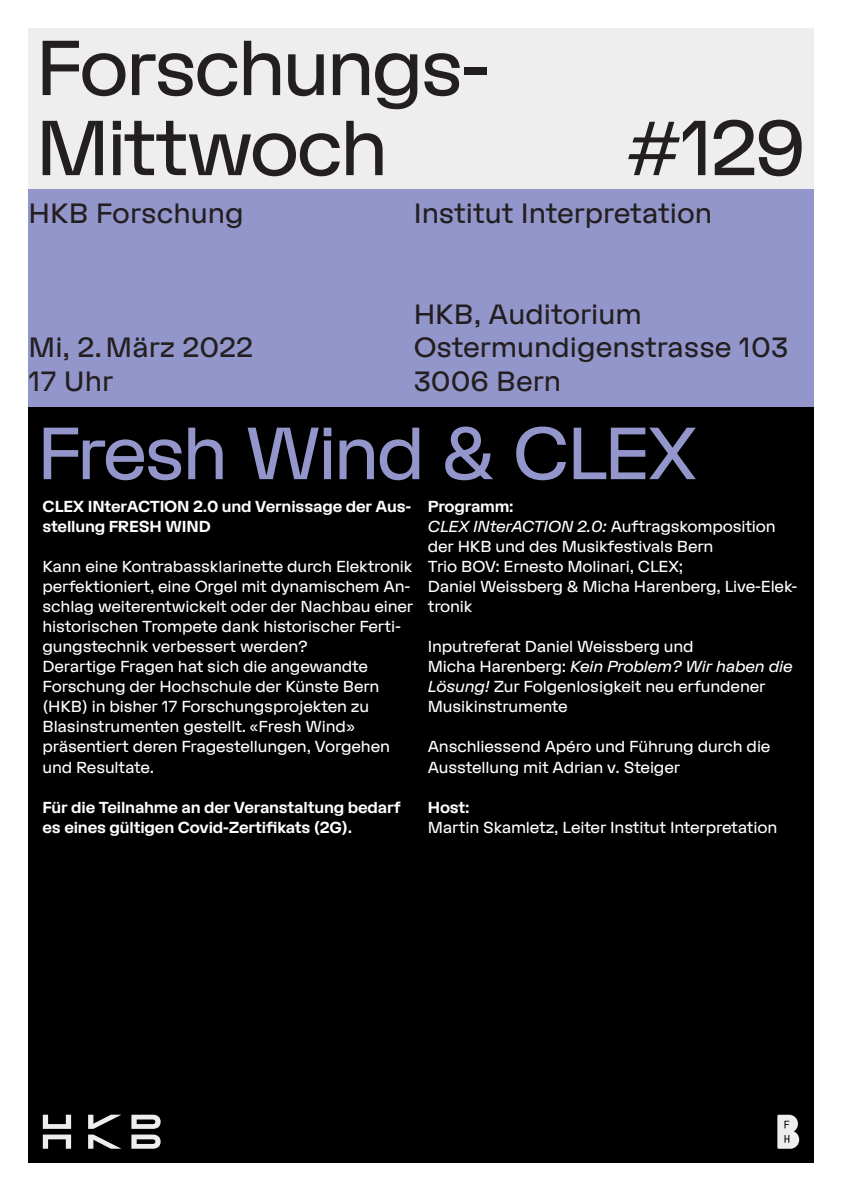
<style>
.page{position:relative;width:842px;height:1191px;background:#fff}
.page>*{position:absolute;margin:0;border:0;box-sizing:border-box;transform-origin:0 0}
.t1{font:78px/80px "HKB Grotesk";letter-spacing:-.04em;color:#231f20}
.t2{font:74px "HKB Grotesk";letter-spacing:-.04em;color:#9396ca}
.t3{font:28px "HKB Grotesk";color:#231f20}
.t4{font:16px/20px "HKB Grotesk";letter-spacing:-.01em;color:#fff}
.t5{font:700 16px/20px "HKB Grotesk";letter-spacing:-.01em;color:#fff}
.s1{font-weight:700}
.s2{font-style:italic}
</style>
<div class="page">
<div style="left:28px;top:189px;width:786px;height:218px;background:#9396ca"></div>
<div style="left:28px;top:28px;width:786px;height:161px;background:#eeeeef"></div>
<div style="left:28px;top:407px;width:786px;height:755px;background:#000001"></div>
<svg style="left:43px;top:1114px;width:28px;height:14px"></svg>
<svg style="left:131px;top:1114px;width:30px;height:14px"></svg>
<svg style="left:43px;top:1134px;width:28px;height:14px"></svg>
<svg style="left:88px;top:1134px;width:32px;height:14px"></svg>
<svg style="left:131px;top:1134px;width:30px;height:14px"></svg>
<svg style="left:88px;top:1114px;width:33px;height:14px"></svg>
<svg style="left:777px;top:1114px;width:22px;height:34px"></svg>
<h1 class="t1" style="left:35px;top:26px;width:456px">Forschungs-<br>Mittwoch</h1>
<h1 class="t1" style="left:627px;top:106px;width:180px">#129</h1>
<h3 class="t3" style="left:29px;top:196px;width:216px">HKB Forschung</h3>
<h3 class="t3" style="left:414px;top:196px;width:300px">Institut Interpretation</h3>
<h3 class="t3" style="left:414px;top:297px;width:230px">HKB, Auditorium</h3>
<h3 class="t3" style="left:29px;top:331px;width:226px">Mi, 2. März 2022</h3>
<h3 class="t3" style="left:414px;top:331px;width:376px">Ostermundigenstrasse 103</h3>
<h3 class="t3" style="left:29px;top:364px;width:86px">17 Uhr</h3>
<h3 class="t3" style="left:414px;top:364px;width:149px">3006 Bern</h3>
<h2 class="t2" style="left:37px;top:409px;width:662px">Fresh Wind &amp; CLEX</h2>
<p class="t5" style="left:43px;top:496px;width:370px">CLEX INterACTION 2.0 und Vernissage der Aus&shy;stellung FRESH WIND</p>
<p class="t4" style="left:43px;top:556px;width:372px">Kann eine Kontrabassklarinette durch Elektronik perfektioniert, eine Orgel mit dynamischem An&shy;schlag weiterentwickelt oder der Nachbau einer historischen Trompete dank historischer Ferti&shy;gungstechnik verbessert werden?<br>Derartige Fragen hat sich die angewandte Forschung der Hochschule der Künste Bern (HKB) in bisher 17 Forschungsprojekten zu Blasinstrumenten gestellt. «Fresh Wind» präsentiert deren Fragestellungen, Vorgehen und Resultate.</p>
<p class="t5" style="left:43px;top:796px;width:360px">Für die Teilnahme an der Veranstaltung bedarf es eines gültigen Covid-Zertifikats (2G).</p>
<p class="t4" style="left:428px;top:496px;width:371px"><span class="s1">Programm:<br></span><span class="s2">CLEX INterACTION 2.0:</span> Auftragskomposition der HKB und des Musikfestivals Bern<br>Trio BOV: Ernesto Molinari, CLEX;<br>Daniel Weissberg &amp; Micha Harenberg, Live-Elek&shy;tronik</p>
<p class="t4" style="left:428px;top:636px;width:366px">Inputreferat Daniel Weissberg und<br>Micha Harenberg: <span class="s2">Kein Problem? Wir haben die Lösung!</span> Zur Folgenlosigkeit neu erfundener Musikinstrumente</p>
<p class="t4" style="left:428px;top:736px;width:344px">Anschliessend Apéro und Führung durch die<br>Ausstellung mit Adrian v. Steiger</p>
<p class="t5" style="left:428px;top:796px;width:43px">Host:</p>
<p class="t4" style="left:428px;top:816px;width:351px">Martin Skamletz, Leiter Institut Interpretation</p>
</div>
